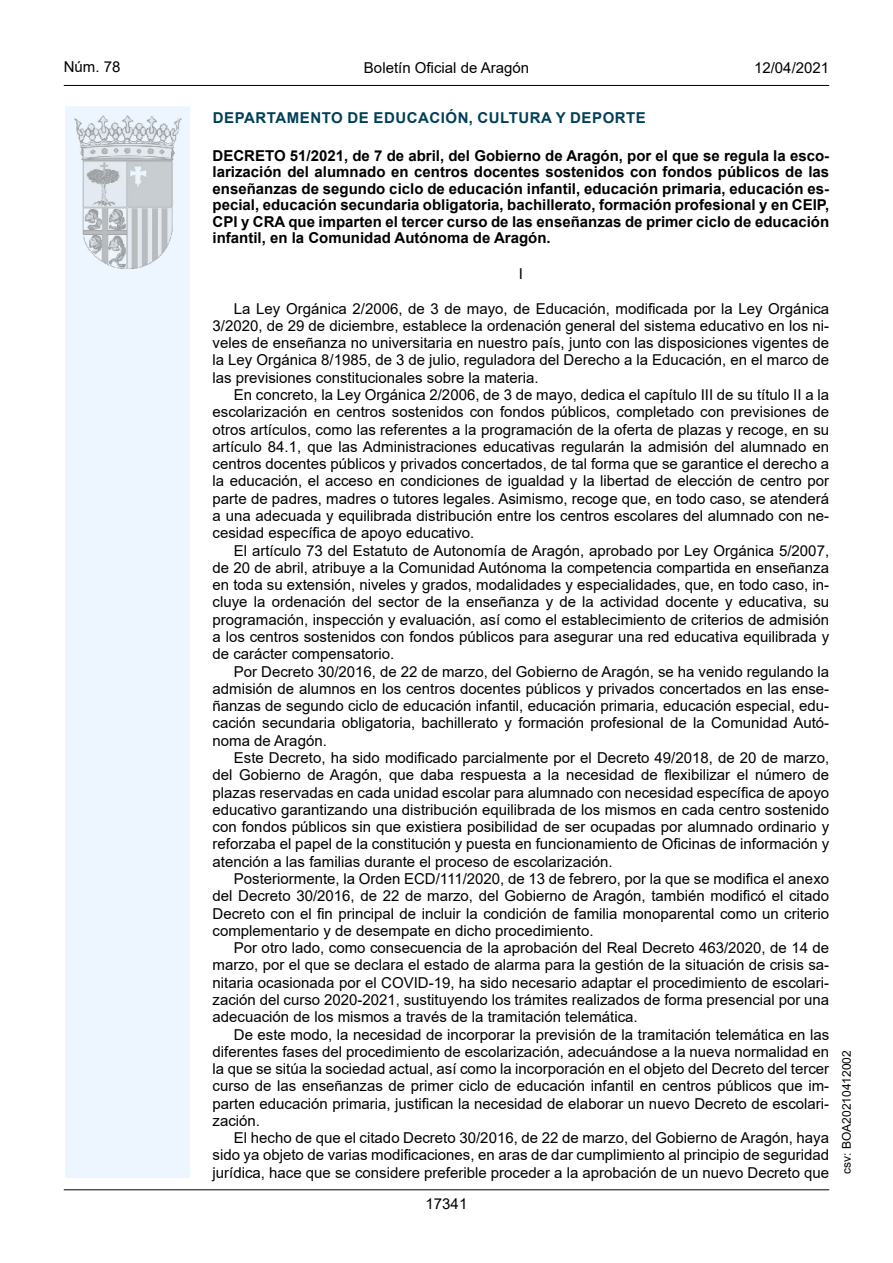
<style>
.page{position:relative;width:893px;height:1263px;background:#fff}
.page>*{position:absolute;margin:0;border:0;box-sizing:border-box;transform-origin:0 0}
.inicio_de_parrafo{font:15px/17.2px "Arial";color:#000;text-align:justify}
.Titulo_text{font:700 15px/16.5px "Arial";color:#000;text-align:justify}
.emisor_text{font:700 15px "Arial";letter-spacing:.035em;color:#003f58}
.center{font:15px "Arial MT2";color:#000}
.t1{font:12px "Arial MT2";color:#000}
</style>
<div class="page">
<div style="left:65px;top:106px;width:125px;height:1072px;background:#edf6fe"></div>
<img style="left:75px;top:115px;width:106px;height:153px">
<hr style="left:64px;top:85px;width:765px;height:1px;background:#000">
<hr style="left:64px;top:1189px;width:765px;height:1px;background:#000">
<p class="center" style="left:64px;top:57px;width:58px">Núm. 78</p>
<p class="inicio_de_parrafo" style="left:364px;top:59px;width:167px">Boletín Oficial de Aragón</p>
<p class="center" style="left:754px;top:57px;width:77px">12/04/2021</p>
<h5 class="emisor_text" style="left:213px;top:107px;width:435px">DEPARTAMENTO DE EDUCACIÓN, CULTURA Y DEPORTE</h5>
<p class="Titulo_text" style="left:213px;top:147px;width:618px">DECRETO 51/2021, de 7 de abril, del Gobierno de Aragón, por el que se regula la esco&shy;larización del alumnado en centros docentes sostenidos con fondos públicos de las enseñanzas de segundo ciclo de educación infantil, educación primaria, educación es&shy;pecial, educación secundaria obligatoria, bachillerato, formación profesional y en CEIP, CPI y CRA que imparten el tercer curso de las enseñanzas de primer ciclo de educación infantil, en la Comunidad Autónoma de Aragón.</p>
<p class="center" style="left:519px;top:263px;width:6px">I</p>
<p class="inicio_de_parrafo" style="left:213px;top:300px;width:618px;text-indent:21px">La Ley Orgánica 2/2006, de 3 de mayo, de Educación, modificada por la Ley Orgánica 3/2020, de 29 de diciembre, establece la ordenación general del sistema educativo en los ni&shy;veles de enseñanza no universitaria en nuestro país, junto con las disposiciones vigentes de la Ley Orgánica 8/1985, de 3 de julio, reguladora del Derecho a la Educación, en el marco de las previsiones constitucionales sobre la materia.</p>
<p class="inicio_de_parrafo" style="left:213px;top:386px;width:618px;text-indent:21px">En concreto, la Ley Orgánica 2/2006, de 3 de mayo, dedica el capítulo III de su título II a la escolarización en centros sostenidos con fondos públicos, completado con previsiones de otros artículos, como las referentes a la programación de la oferta de plazas y recoge, en su artículo 84.1, que las Administraciones educativas regularán la admisión del alumnado en centros docentes públicos y privados concertados, de tal forma que se garantice el derecho a la educación, el acceso en condiciones de igualdad y la libertad de elección de centro por parte de padres, madres o tutores legales. Asimismo, recoge que, en todo caso, se atenderá a una adecuada y equilibrada distribución entre los centros escolares del alumnado con ne&shy;cesidad específica de apoyo educativo.</p>
<p class="inicio_de_parrafo" style="left:213px;top:542px;width:618px;text-indent:21px">El artículo 73 del Estatuto de Autonomía de Aragón, aprobado por Ley Orgánica 5/2007, de 20 de abril, atribuye a la Comunidad Autónoma la competencia compartida en enseñanza en toda su extensión, niveles y grados, modalidades y especialidades, que, en todo caso, in&shy;cluye la ordenación del sector de la enseñanza y de la actividad docente y educativa, su programación, inspección y evaluación, así como el establecimiento de criterios de admisión a los centros sostenidos con fondos públicos para asegurar una red educativa equilibrada y de carácter compensatorio.</p>
<p class="inicio_de_parrafo" style="left:213px;top:663px;width:618px;text-indent:21px">Por Decreto 30/2016, de 22 de marzo, del Gobierno de Aragón, se ha venido regulando la admisión de alumnos en los centros docentes públicos y privados concertados en las ense&shy;ñanzas de segundo ciclo de educación infantil, educación primaria, educación especial, edu&shy;cación secundaria obligatoria, bachillerato y formación profesional de la Comunidad Autó&shy;noma de Aragón.</p>
<p class="inicio_de_parrafo" style="left:213px;top:749px;width:618px;text-indent:21px">Este Decreto, ha sido modificado parcialmente por el Decreto 49/2018, de 20 de marzo, del Gobierno de Aragón, que daba respuesta a la necesidad de flexibilizar el número de plazas reservadas en cada unidad escolar para alumnado con necesidad específica de apoyo educativo garantizando una distribución equilibrada de los mismos en cada centro sostenido con fondos públicos sin que existiera posibilidad de ser ocupadas por alumnado ordinario y reforzaba el papel de la constitución y puesta en funcionamiento de Oficinas de información y atención a las familias durante el proceso de escolarización.</p>
<p class="inicio_de_parrafo" style="left:213px;top:870px;width:618px;text-indent:21px">Posteriormente, la Orden ECD/111/2020, de 13 de febrero, por la que se modifica el anexo del Decreto 30/2016, de 22 de marzo, del Gobierno de Aragón, también modificó el citado Decreto con el fin principal de incluir la condición de familia monoparental como un criterio complementario y de desempate en dicho procedimiento.</p>
<p class="inicio_de_parrafo" style="left:213px;top:939px;width:618px;text-indent:21px">Por otro lado, como consecuencia de la aprobación del Real Decreto 463/2020, de 14 de marzo, por el que se declara el estado de alarma para la gestión de la situación de crisis sa&shy;nitaria ocasionada por el COVID-19, ha sido necesario adaptar el procedimiento de escolari&shy;zación del curso 2020-2021, sustituyendo los trámites realizados de forma presencial por una adecuación de los mismos a través de la tramitación telemática.</p>
<p class="inicio_de_parrafo" style="left:213px;top:1025px;width:618px;text-indent:21px">De este modo, la necesidad de incorporar la previsión de la tramitación telemática en las diferentes fases del procedimiento de escolarización, adecuándose a la nueva normalidad en la que se sitúa la sociedad actual, así como la incorporación en el objeto del Decreto del tercer curso de las enseñanzas de primer ciclo de educación infantil en centros públicos que im&shy;parten educación primaria, justifican la necesidad de elaborar un nuevo Decreto de escolari&shy;zación.</p>
<p class="inicio_de_parrafo" style="left:213px;top:1129px;width:618px;text-indent:21px">El hecho de que el citado Decreto 30/2016, de 22 de marzo, del Gobierno de Aragón, haya sido ya objeto de varias modificaciones, en aras de dar cumplimiento al principio de seguridad jurídica, hace que se considere preferible proceder a la aprobación de un nuevo Decreto que</p>
<p class="center" style="left:426px;top:1193px;width:43px">17341</p>
<p class="t1" style="left:838px;top:1174px;width:125px;rotate:-90deg">csv: BOA20210412002</p>
</div>
